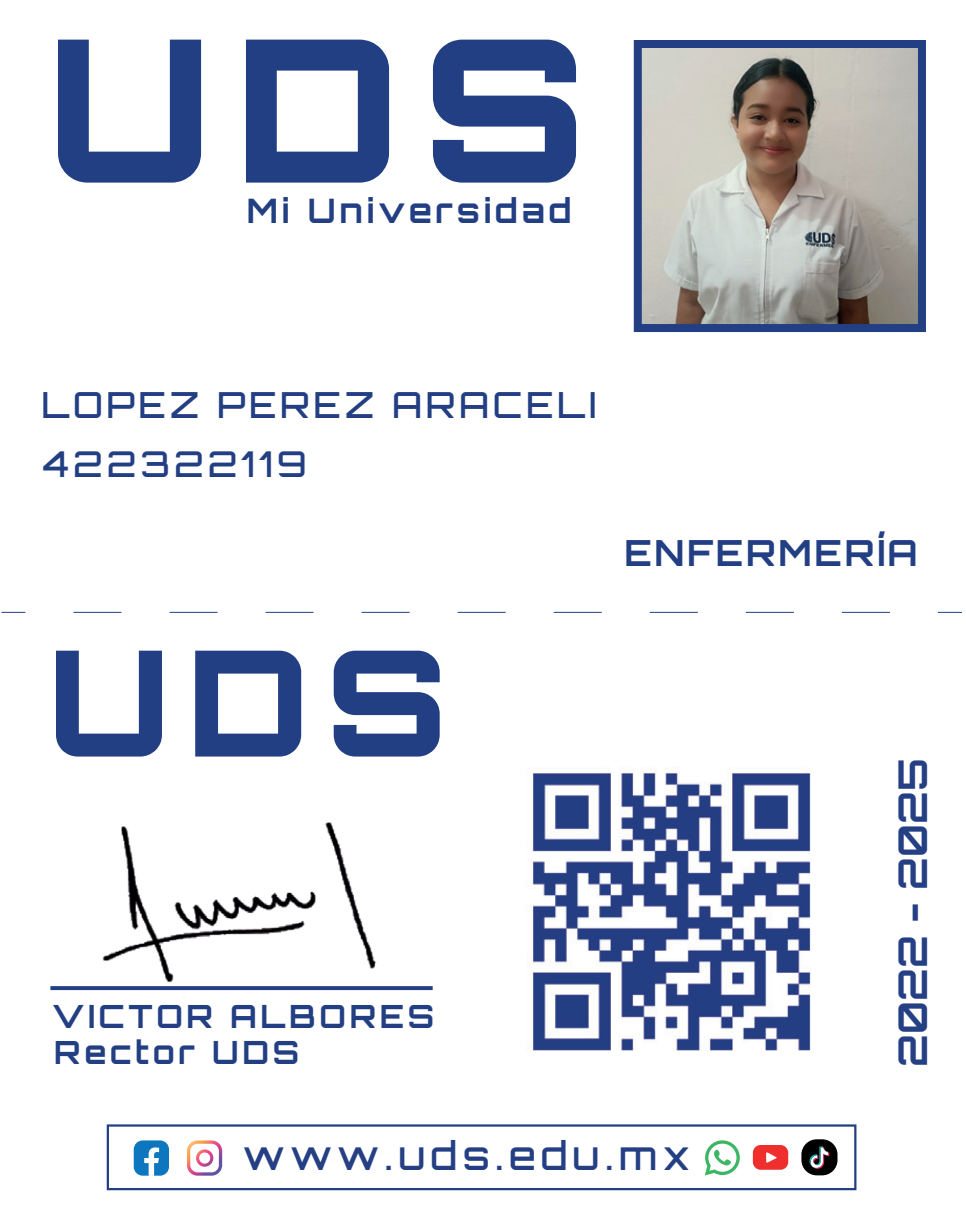
<style>
.page{position:relative;width:966px;height:1227px;background:#fff}
.page>*{position:absolute;margin:0;border:0;box-sizing:border-box;transform-origin:0 0}
.t1{font:700 39.6px "Orbitron";color:#243f84}
.t2{font:500 39.2px "Orbitron";letter-spacing:.135em;color:#243f84}
.t3{font:500 36px "Orbitron";letter-spacing:.1em;color:#233f83}
.t4{font:700 36px "Orbitron";letter-spacing:.075em;color:#233f83}
.t5{font:500 35.6px "Orbitron";letter-spacing:.115em;color:#233f83}
.t6{font:700 33.6px "Orbitron";letter-spacing:.115em;color:#233f83}
.t7{font:700 32px/36px "Orbitron";letter-spacing:.115em;color:#233f83}
</style>
<div class="page">
<img style="left:642px;top:49px;width:274px;height:274px">
<svg style="left:58px;top:40px;width:143px;height:143px"></svg>
<svg style="left:246px;top:40px;width:143px;height:143px"></svg>
<svg style="left:433px;top:40px;width:143px;height:143px"></svg>
<svg style="left:56px;top:651px;width:106px;height:105px"></svg>
<svg style="left:195px;top:651px;width:106px;height:105px"></svg>
<svg style="left:334px;top:651px;width:105px;height:105px"></svg>
<div style="left:50px;top:986px;width:382px;height:4px;border:2px solid #233f83"></div>
<img style="left:94px;top:822px;width:288px;height:169px">
<img style="left:531px;top:770px;width:280px;height:281px">
<svg style="left:1px;top:612px;width:24px;height:1px"></svg>
<svg style="left:73px;top:612px;width:817px;height:1px"></svg>
<svg style="left:938px;top:612px;width:23px;height:1px"></svg>
<svg style="left:187px;top:1140px;width:35px;height:36px"></svg>
<svg style="left:705px;top:1140px;width:34px;height:35px"></svg>
<svg style="left:752px;top:1145px;width:36px;height:25px"></svg>
<div style="left:107px;top:1124px;width:749px;height:66px;border:2px solid #243f84"></div>
<div style="left:801px;top:1139px;width:36px;height:36px;background:#000001;border-radius:15px"></div>
<svg style="left:809px;top:1146px;width:20px;height:23px"></svg>
<svg style="left:134px;top:1140px;width:35px;height:36px"></svg>
<div style="left:633px;top:40px;width:292px;height:292px;border:8px solid #233f83"></div>
<p class="t6" style="left:247px;top:191px;width:326px">Mi Universidad</p>
<p class="t3" style="left:41px;top:382px;width:557px">LOPEZ PEREZ ARACELI</p>
<p class="t5" style="left:43px;top:442px;width:265px">422322119</p>
<p class="t4" style="left:624px;top:531px;width:295px">ENFERMERÍA</p>
<p class="t7" style="left:52px;top:998px;width:383px">VICTOR ALBORES<br>Rector UDS</p>
<p class="t1" style="left:888px;top:1067px;width:310px;rotate:-90deg">2022 - 2025</p>
<p class="t2" style="left:243px;top:1131px;width:448px">www.uds.edu.mx</p>
</div>
